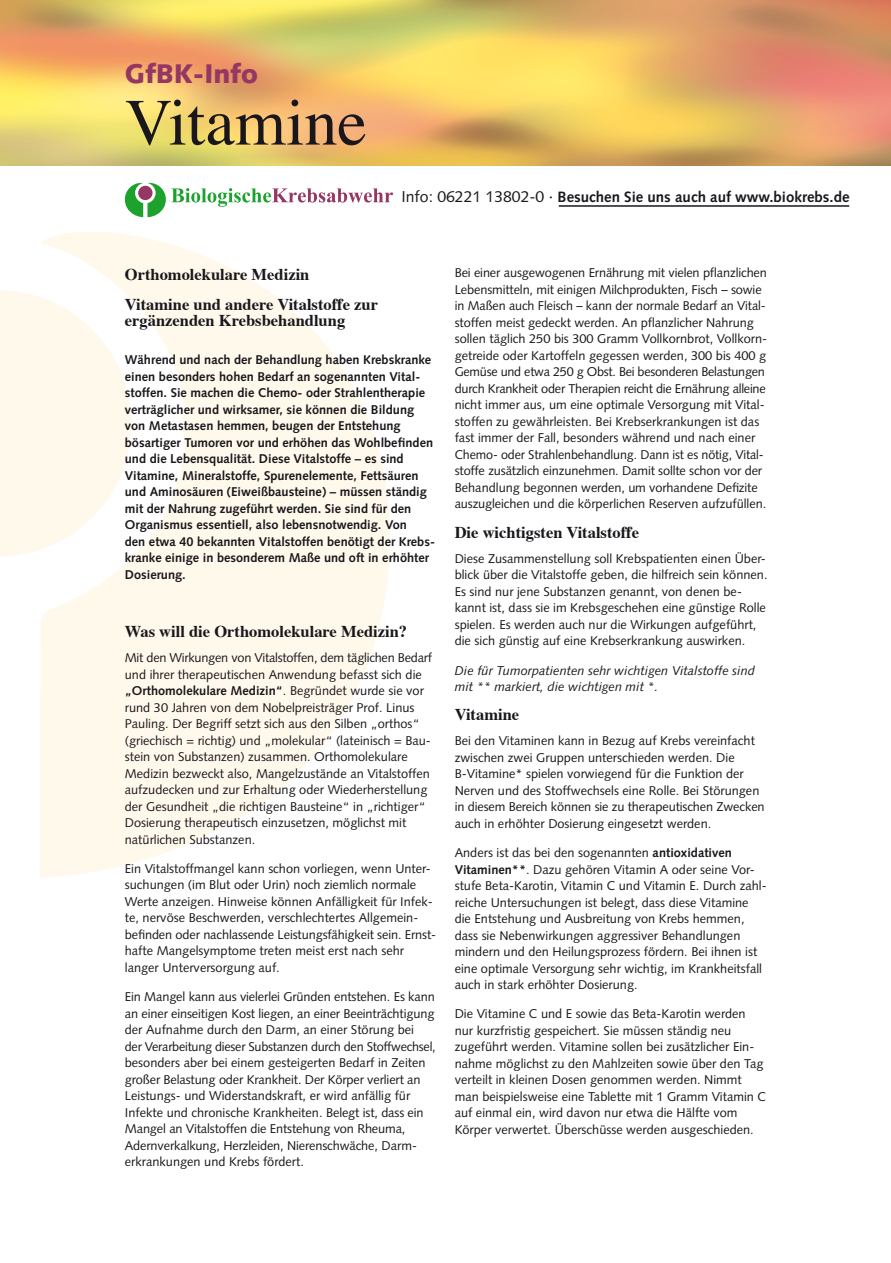
<style>
.page{position:relative;width:891px;height:1263px;background:#fff}
.page>*{position:absolute;margin:0;border:0;box-sizing:border-box;transform-origin:0 0}
.t1{font:66px "Times";color:#1a171c}
.t2{font:900 27px "Syntax";color:#943863}
.t3{font:700 16.5px/29.2px "Times";color:#1a171c}
.t4{font:700 15px "Syntax";color:#1a171c}
.t5{font:12.75px/16.5px "Syntax";color:#1a171c}
.t6{font:700 12.75px/16.5px "Syntax";color:#1a171c}
.t7{font:italic 12.75px/16.5px "Syntax";color:#1a171c}
.s1{font-weight:400;font-size:15.75px}
.s2{font-weight:700}
</style>
<div class="page">
<div style="left:0;top:291px;width:40px;height:265px;background:#fff9ec"></div>
<svg style="left:40px;top:232px;width:350px;height:645px;fill:#fff9ec"></svg>
<img style="left:0;top:0;width:890px;height:166px">
<svg style="left:125px;top:183px;width:268px;height:34px"></svg>
<div style="left:138px;top:186px;width:14px;height:14px;background:#943863;border-radius:50%"></div>
<hr style="left:558px;top:205px;width:290px;height:2px;background:#1a171c">
<p class="t2" style="left:125px;top:58px;width:135px">GfBK-Info</p>
<p class="t1" style="left:125px;top:61px;width:243px">Vitamine</p>
<p class="t4" style="left:401px;top:188px;width:449px"><span class="s1">Info: 06221 13802-0 ·</span> Besuchen Sie uns auch auf www.biokrebs.de</p>
<p class="t3" style="left:125px;top:258px;width:255px">Orthomolekulare Medizin<br>Vitamine und andere Vitalstoffe zur</p>
<p class="t3" style="left:125px;top:304px;width:222px">ergänzenden Krebsbehandlung</p>
<p class="t6" style="left:125px;top:352px;width:311px">Während und nach der Behandlung haben Krebskranke einen besonders hohen Bedarf an sogenannten Vital&shy;stoffen. Sie machen die Chemo- oder Strahlentherapie verträglicher und wirksamer, sie können die Bildung von Metastasen hemmen, beugen der Entstehung bösartiger Tumoren vor und erhöhen das Wohlbefinden und die Lebensqualität. Diese Vitalstoffe – es sind Vitamine, Mineralstoffe, Spurenelemente, Fettsäuren und Aminosäuren (Eiweißbausteine) – müssen ständig mit der Nahrung zugeführt werden. Sie sind für den Organismus essentiell, also lebensnotwendig. Von<br>den etwa 40 bekannten Vitalstoffen benötigt der Krebs&shy;kranke einige in besonderem Maße und oft in erhöhter Dosierung.</p>
<p class="t3" style="left:125px;top:615px;width:284px">Was will die Orthomolekulare Medizin?</p>
<p class="t5" style="left:125px;top:650px;width:308px">Mit den Wirkungen von Vitalstoffen, dem täglichen Bedarf und ihrer therapeutischen Anwendung befasst sich die <span class="s2">„Orthomolekulare Medizin“</span>. Begründet wurde sie vor rund 30 Jahren von dem Nobelpreisträger Prof. Linus Pauling. Der Begriff setzt sich aus den Silben „orthos“ (griechisch = richtig) und „molekular“ (lateinisch = Bau&shy;stein von Substanzen) zusammen. Orthomolekulare Medizin bezweckt also, Mangelzustände an Vitalstoffen aufzudecken und zur Erhaltung oder Wiederherstellung der Gesundheit „die richtigen Bausteine“ in „richtiger“ Dosierung therapeutisch einzusetzen, möglichst mit natürlichen Substanzen.</p>
<p class="t5" style="left:125px;top:860px;width:312px">Ein Vitalstoffmangel kann schon vorliegen, wenn Unter&shy;suchungen (im Blut oder Urin) noch ziemlich normale Werte anzeigen. Hinweise können Anfälligkeit für Infek&shy;te, nervöse Beschwerden, verschlechtertes Allgemein&shy;befinden oder nachlassende Leistungsfähigkeit sein. Ernst&shy;hafte Mangelsymptome treten meist erst nach sehr langer Unterversorgung auf.</p>
<p class="t5" style="left:125px;top:989px;width:312px">Ein Mangel kann aus vielerlei Gründen entstehen. Es kann an einer einseitigen Kost liegen, an einer Beeinträchtigung der Aufnahme durch den Darm, an einer Störung bei<br>der Verarbeitung dieser Substanzen durch den Stoffwechsel, besonders aber bei einem gesteigerten Bedarf in Zeiten großer Belastung oder Krankheit. Der Körper verliert an Leistungs- und Widerstandskraft, er wird anfällig für Infekte und chronische Krankheiten. Belegt ist, dass ein Mangel an Vitalstoffen die Entstehung von Rheuma, Adernverkalkung, Herzleiden, Nierenschwäche, Darm&shy;erkrankungen und Krebs fördert.</p>
<p class="t5" style="left:454px;top:265px;width:314px">Bei einer ausgewogenen Ernährung mit vielen pflanzlichen Lebensmitteln, mit einigen Milchprodukten, Fisch – sowie in Maßen auch Fleisch – kann der normale Bedarf an Vital&shy;stoffen meist gedeckt werden. An pflanzlicher Nahrung sollen täglich 250 bis 300 Gramm Vollkornbrot, Vollkorn&shy;getreide oder Kartoffeln gegessen werden, 300 bis 400 g Gemüse und etwa 250 g Obst. Bei besonderen Belastungen durch Krankheit oder Therapien reicht die Ernährung alleine nicht immer aus, um eine optimale Versorgung mit Vital&shy;stoffen zu gewährleisten. Bei Krebserkrankungen ist das fast immer der Fall, besonders während und nach einer Chemo- oder Strahlenbehandlung. Dann ist es nötig, Vital&shy;stoffe zusätzlich einzunehmen. Damit sollte schon vor der Behandlung begonnen werden, um vorhandene Defizite auszugleichen und die körperlichen Reserven aufzufüllen.</p>
<p class="t3" style="left:454px;top:516px;width:186px">Die wichtigsten Vitalstoffe</p>
<p class="t5" style="left:454px;top:550px;width:314px">Diese Zusammenstellung soll Krebspatienten einen Über&shy;blick über die Vitalstoffe geben, die hilfreich sein können.<br>Es sind nur jene Substanzen genannt, von denen be&shy;kannt ist, dass sie im Krebsgeschehen eine günstige Rolle spielen. Es werden auch nur die Wirkungen aufgeführt, die sich günstig auf eine Krebserkrankung auswirken.</p>
<p class="t7" style="left:454px;top:662px;width:301px">Die für Tumorpatienten sehr wichtigen Vitalstoffe sind mit ** markiert, die wichtigen mit *.</p>
<p class="t3" style="left:454px;top:698px;width:66px">Vitamine</p>
<p class="t5" style="left:454px;top:733px;width:311px">Bei den Vitaminen kann in Bezug auf Krebs vereinfacht zwischen zwei Gruppen unterschieden werden. Die B-Vitamine* spielen vorwiegend für die Funktion der Nerven und des Stoffwechsels eine Rolle. Bei Störungen in diesem Bereich können sie zu therapeutischen Zwecken auch in erhöhter Dosierung eingesetzt werden.</p>
<p class="t5" style="left:454px;top:844px;width:313px">Anders ist das bei den sogenannten <span class="s2">antioxidativen Vitaminen**</span>. Dazu gehören Vitamin A oder seine Vor&shy;stufe Beta-Karotin, Vitamin C und Vitamin E. Durch zahl&shy;reiche Untersuchungen ist belegt, dass diese Vitamine die Entstehung und Ausbreitung von Krebs hemmen, dass sie Nebenwirkungen aggressiver Behandlungen mindern und den Heilungsprozess fördern. Bei ihnen ist eine optimale Versorgung sehr wichtig, im Krankheitsfall auch in stark erhöhter Dosierung.</p>
<p class="t5" style="left:454px;top:1006px;width:313px">Die Vitamine C und E sowie das Beta-Karotin werden nur kurzfristig gespeichert. Sie müssen ständig neu zugeführt werden. Vitamine sollen bei zusätzlicher Ein&shy;nahme möglichst zu den Mahlzeiten sowie über den Tag verteilt in kleinen Dosen genommen werden. Nimmt man beispielsweise eine Tablette mit 1 Gramm Vitamin C auf einmal ein, wird davon nur etwa die Hälfte vom Körper verwertet. Überschüsse werden ausgeschieden.</p>
</div>
